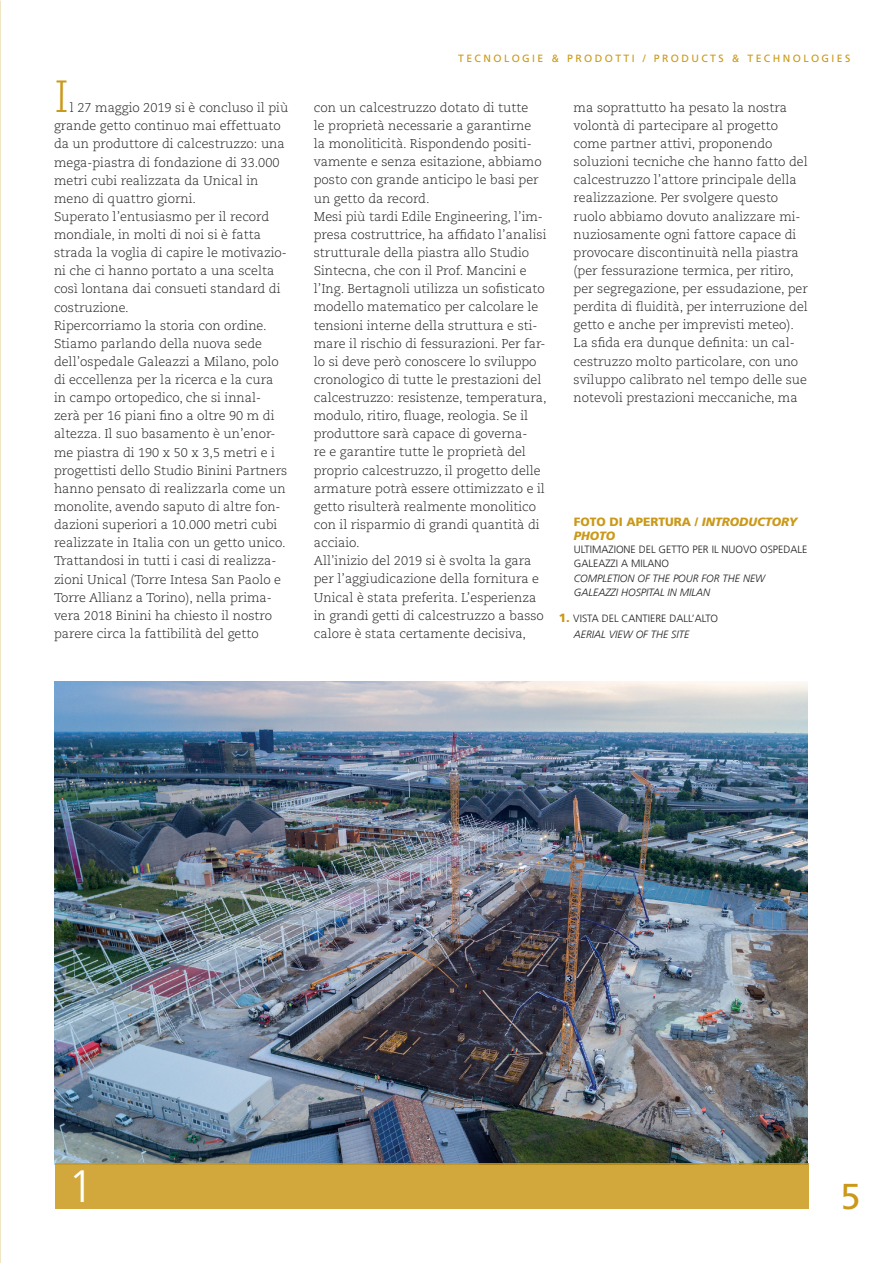
<style>
.page{position:relative;width:893px;height:1263px;background:#fff}
.page>*{position:absolute;margin:0;border:0;box-sizing:border-box;transform-origin:0 0}
.Testo_corrente_ITA{font:300 45px "Caecilia LT Std";color:#cb9919}
.t1{font:300 45px "Frutiger LT Com";color:#fff}
.t2{font:36px "Frutiger LT Com";color:#cb9919}
.Testo_corrente_ITA-2{font:300 12.75px/18.1px "Caecilia LT Std";color:#231f20}
.t3{font:italic 900 12px/13.5px "Frutiger LT Com";color:#cb9919}
.t4{font:300 10.5px/13.5px "Frutiger LT Com";color:#231f20}
.t5{font:italic 300 10.5px/13.5px "Frutiger LT Com";color:#231f20}
.Normale{font:10.5px "Frutiger LT Com";letter-spacing:.23em;color:#cb9919}
.s1{font-style:normal}
.s2{font-weight:900;font-size:12px;color:#cb9919}
</style>
<div class="page">
<img style="left:0;top:0;width:1px;height:577px">
<img style="left:55px;top:681px;width:753px;height:482px">
<div style="left:55px;top:1163px;width:753px;height:46px;background:#d2a83c"></div>
<p class="Testo_corrente_ITA" style="left:54px;top:71px;width:17px">I</p>
<p class="Testo_corrente_ITA-2" style="left:54px;top:99px;width:236px;text-indent:16px">l 27 maggio 2019 si è concluso il più grande getto continuo mai effettuato da un produttore di calcestruzzo: una mega-piastra di fondazione di 33.000 metri cubi realizzata da Unical in meno di quattro giorni.</p>
<p class="Testo_corrente_ITA-2" style="left:54px;top:208px;width:234px">Superato l’entusiasmo per il record mondiale, in molti di noi si è fatta strada la voglia di capire le motivazio&shy;ni che ci hanno portato a una scelta così lontana dai consueti standard di costruzione.</p>
<p class="Testo_corrente_ITA-2" style="left:54px;top:317px;width:235px">Ripercorriamo la storia con ordine.<br>Stiamo parlando della nuova sede dell’ospedale Galeazzi a Milano, polo di eccellenza per la ricerca e la cura in campo ortopedico, che si innal&shy;zerà per 16 piani fino a oltre 90 m di altezza. Il suo basamento è un’enor&shy;me piastra di 190 x 50 x 3,5 metri e i progettisti dello Studio Binini Partners hanno pensato di realizzarla come un monolite, avendo saputo di altre fon&shy;dazioni superiori a 10.000 metri cubi realizzate in Italia con un getto unico.<br>Trattandosi in tutti i casi di realizza&shy;zioni Unical (Torre Intesa San Paolo e Torre Allianz a Torino), nella prima&shy;vera 2018 Binini ha chiesto il nostro parere circa la fattibilità del getto</p>
<p class="Normale" style="left:458px;top:52px;width:394px">TECNOLOGIE &amp; PRODOTTI / PRODUCTS &amp; TECHNOLOGIES</p>
<p class="Testo_corrente_ITA-2" style="left:314px;top:99px;width:229px">con un calcestruzzo dotato di tutte le proprietà necessarie a garantirne la monoliticità. Rispondendo positi&shy;vamente e senza esitazione, abbiamo posto con grande anticipo le basi per un getto da record.</p>
<p class="Testo_corrente_ITA-2" style="left:314px;top:208px;width:234px">Mesi più tardi Edile Engineering, l’im&shy;presa costruttrice, ha affidato l’analisi strutturale della piastra allo Studio Sintecna, che con il Prof. Mancini e l’Ing. Bertagnoli utilizza un sofisticato modello matematico per calcolare le tensioni interne della struttura e sti&shy;mare il rischio di fessurazioni. Per far&shy;lo si deve però conoscere lo sviluppo cronologico di tutte le prestazioni del calcestruzzo: resistenze, temperatura, modulo, ritiro, fluage, reologia. Se il produttore sarà capace di governa-<br>re e garantire tutte le proprietà del proprio calcestruzzo, il progetto delle armature potrà essere ottimizzato e il getto risulterà realmente monolitico con il risparmio di grandi quantità di acciaio.</p>
<p class="Testo_corrente_ITA-2" style="left:314px;top:552px;width:232px">All’inizio del 2019 si è svolta la gara per l’aggiudicazione della fornitura e Unical è stata preferita. L’esperienza in grandi getti di calcestruzzo a basso calore è stata certamente decisiva,</p>
<p class="Testo_corrente_ITA-2" style="left:574px;top:99px;width:236px">ma soprattutto ha pesato la nostra volontà di partecipare al progetto come partner attivi, proponendo soluzioni tecniche che hanno fatto del calcestruzzo l’attore principale della realizzazione. Per svolgere questo ruolo abbiamo dovuto analizzare mi&shy;nuziosamente ogni fattore capace di provocare discontinuità nella piastra (per fessurazione termica, per ritiro, per segregazione, per essudazione, per perdita di fluidità, per interruzione del getto e anche per imprevisti meteo).</p>
<p class="Testo_corrente_ITA-2" style="left:574px;top:334px;width:235px">La sfida era dunque definita: un cal&shy;cestruzzo molto particolare, con uno sviluppo calibrato nel tempo delle sue notevoli prestazioni meccaniche, ma</p>
<p class="t3" style="left:574px;top:515px;width:225px"><span class="s1">FOTO DI APERTURA /</span> INTRODUCTORY<br>PHOTO</p>
<p class="t4" style="left:574px;top:542px;width:235px">ULTIMAZIONE DEL GETTO PER IL NUOVO OSPEDALE<br>GALEAZZI A MILANO</p>
<p class="t5" style="left:574px;top:572px;width:193px">COMPLETION OF THE POUR FOR THE NEW<br>GALEAZZI HOSPITAL IN MILAN</p>
<p class="t4" style="left:559px;top:611px;width:161px"><span class="s2">1.</span> VISTA DEL CANTIERE DALL’ALTO</p>
<p class="t5" style="left:574px;top:627px;width:117px">AERIAL VIEW OF THE SITE</p>
<p class="t1" style="left:68px;top:1159px;width:27px">1</p>
<p class="t2" style="left:840px;top:1174px;width:22px">5</p>
</div>
